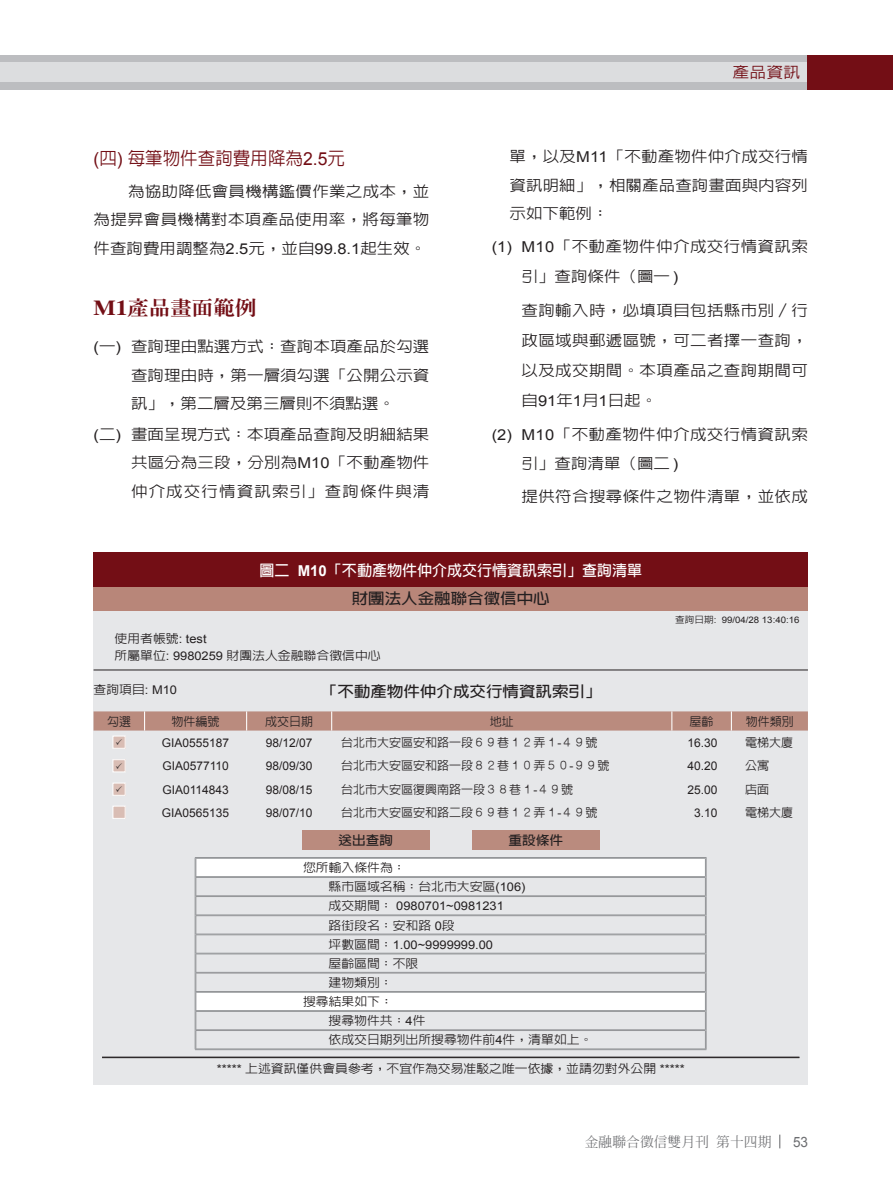
<style>
.page{position:relative;width:893px;height:1191px;background:#fff}
.page>*{position:absolute;margin:0;border:0;box-sizing:border-box;transform-origin:0 0}
.t1{font:800 19.5px "AR Ming B5";color:#730e15;scale:1.1 1}
.t2{font:500 18px "AR Hei B5";color:#730e15}
.t3{font:500 15.3px "AR Hei B5";color:#730e15;scale:1.1 1}
.t4{font:500 15px/28.5px "AR Hei B5";letter-spacing:.015em;color:#231f20;text-align:justify;scale:1.1 1}
.t5{font:700 15px "AR Hei B5";color:#231f20;scale:1.1 1}
.t6{font:700 15px "AR Hei B5";color:#fff}
.t7{font:14.25px "Arial";color:#6c6d70;scale:.95 1}
.t8{font:500 13.8px "AR Ming B5";color:#6c6d70}
.t9{font:700 12.75px "AR Hei B5";color:#231f20;scale:1.07 1}
.t10{font:500 12px/16.5px "AR Hei B5";color:#231f20;scale:1.07 1}
.t11{font:500 12px "AR Hei B5";color:#231f20}
.t12{font:12px "Arial";color:#231f20}
.t13{font:12px "Arial";color:#231f20;scale:1.07 1}
.t14{font:9px "Arial";color:#231f20;scale:1.07 1}
.s1{font-family:"Arial";font-weight:400}
.s2{font-family:"Times";font-weight:700;font-size:21.45px}
.s3{font-family:"Arial"}
.s4{font-family:"AR Hei B5";font-weight:500}
</style>
<div class="page">
<div style="left:0;top:55px;width:893px;height:34px;background:#bcbdc0"></div>
<div style="left:0;top:62px;width:893px;height:20px;background:#dcdddf"></div>
<div style="left:808px;top:55px;width:85px;height:34px;background:#730e15"></div>
<svg style="left:779px;top:1134px;width:1px;height:14px"></svg>
<div style="left:94px;top:587px;width:714px;height:497px;background:#e6e7e9"></div>
<hr style="left:94px;top:669px;width:714px;height:1px;background:#231f20">
<hr style="left:102px;top:1056px;width:697px;height:1px;background:#231f20">
<hr style="left:102px;top:1057px;width:697px;height:1px;background:#231f20">
<div style="left:94px;top:587px;width:714px;height:23px;background:#b88679"></div>
<div style="left:94px;top:711px;width:714px;height:19px;background:#ba8b7e"></div>
<svg style="left:197px;top:859px;width:508px;height:151px"></svg>
<hr style="left:195px;top:857px;width:511px;height:1px;background:#939598">
<hr style="left:196px;top:858px;width:509px;height:1px;background:#939598">
<hr style="left:196px;top:876px;width:509px;height:1px;background:#939598">
<hr style="left:196px;top:877px;width:509px;height:1px;background:#939598">
<hr style="left:196px;top:895px;width:509px;height:1px;background:#939598">
<hr style="left:196px;top:896px;width:509px;height:1px;background:#939598">
<hr style="left:196px;top:914px;width:509px;height:1px;background:#939598">
<hr style="left:196px;top:915px;width:509px;height:1px;background:#939598">
<hr style="left:196px;top:933px;width:509px;height:1px;background:#939598">
<hr style="left:196px;top:934px;width:509px;height:1px;background:#939598">
<hr style="left:196px;top:953px;width:509px;height:1px;background:#939598">
<hr style="left:196px;top:972px;width:509px;height:1px;background:#939598">
<hr style="left:196px;top:991px;width:509px;height:1px;background:#939598">
<hr style="left:196px;top:992px;width:509px;height:1px;background:#939598">
<hr style="left:196px;top:1010px;width:509px;height:1px;background:#939598">
<hr style="left:196px;top:1011px;width:509px;height:1px;background:#939598">
<hr style="left:196px;top:1029px;width:509px;height:1px;background:#939598">
<hr style="left:196px;top:1030px;width:509px;height:1px;background:#939598">
<svg style="left:195px;top:858px;width:2px;height:191px"></svg>
<svg style="left:705px;top:857px;width:2px;height:192px"></svg>
<hr style="left:196px;top:1048px;width:509px;height:1px;background:#939598">
<hr style="left:195px;top:1049px;width:511px;height:1px;background:#939598">
<div style="left:94px;top:553px;width:714px;height:34px;background:#730e15"></div>
<div style="left:113px;top:736px;width:12px;height:12px;background:#d9bdb4"></div>
<div style="left:113px;top:735px;width:13px;height:13px;border:1px solid #fff"></div>
<div style="left:113px;top:759px;width:12px;height:13px;background:#d9bdb4"></div>
<div style="left:113px;top:759px;width:13px;height:13px;border:1px solid #fff"></div>
<div style="left:113px;top:783px;width:12px;height:12px;background:#d9bdb4"></div>
<div style="left:113px;top:782px;width:13px;height:13px;border:1px solid #fff"></div>
<div style="left:113px;top:806px;width:12px;height:12px;background:#d9bdb4"></div>
<div style="left:113px;top:805px;width:13px;height:14px;border:1px solid #fff"></div>
<div style="left:302px;top:830px;width:127px;height:19px;background:#ba8b7e"></div>
<div style="left:472px;top:830px;width:128px;height:19px;background:#ba8b7e"></div>
<p class="t2" style="left:94px;top:149px;width:253px"><span class="s1">(</span>四<span class="s1">)</span> 每筆物件查詢費用降為<span class="s1">2.5</span>元</p>
<p class="t4" style="left:94px;top:177px;width:307px;text-indent:34px">為協助降低會員機構鑑價作業之成本，並為提昇會員機構對本項產品使用率，將每筆物件查詢費用調整為<span class="s1">2.5</span>元，並自<span class="s1">99.8.1</span>起生效。</p>
<h1 class="t1" style="left:94px;top:298px;width:149px"><span class="s2">M1</span>產品畫面範例</h1>
<p class="t4" style="left:131px;top:332px;width:273px;text-indent:-38px"><span class="s1">(</span>一<span class="s1">)</span> 查詢理由點選方式：查詢本項產品於勾選查詢理由時，第一層須勾選「公開公示資訊」，第二層及第三層則不須點選。</p>
<p class="t4" style="left:131px;top:420px;width:273px;text-indent:-38px"><span class="s1">(</span>二<span class="s1">)</span> 畫面呈現方式：本項產品查詢及明細結果共區分為三段，分別為<span class="s1">M10</span>「不動產物件仲介成交行情資訊索引」查詢條件與清</p>
<p class="t3" style="left:732px;top:65px;width:63px">產品資訊</p>
<p class="t4" style="left:509px;top:142px;width:273px">單，以及<span class="s1">M11</span>「不動產物件仲介成交行情資訊明細」，相關產品查詢畫面與內容列示如下範例：</p>
<p class="t4" style="left:521px;top:231px;width:262px;line-height:30px;text-indent:-30px"><span class="s1">(1) M10</span>「不動產物件仲介成交行情資訊索引」查詢條件（圖一 <span class="s1">)</span></p>
<p class="t4" style="left:521px;top:295px;width:262px;line-height:30px">查詢輸入時，必填項目包括縣市別／行政區域與郵遞區號，可二者擇一查詢，以及成交期間。本項產品之查詢期間可自<span class="s1">91</span>年<span class="s1">1</span>月<span class="s1">1</span>日起。</p>
<p class="t4" style="left:521px;top:420px;width:262px;text-indent:-30px"><span class="s1">(2) M10</span>「不動產物件仲介成交行情資訊索引」查詢清單（圖二 <span class="s1">)</span></p>
<p class="t4" style="left:521px;top:482px;width:262px">提供符合搜尋條件之物件清單，並依成</p>
<p class="t6" style="left:259px;top:563px;width:384px">圖二 <span class="s3">M10</span>「不動產物件仲介成交行情資訊索引」查詢清單</p>
<p class="t5" style="left:352px;top:591px;width:182px">財團法人金融聯合徵信中心</p>
<p class="t14" style="left:675px;top:614px;width:118px"><span class="s4">查詢日期</span>: 99/04/28 13:40:16</p>
<p class="t10" style="left:115px;top:630px;width:250px">使用者帳號<span class="s1">: test<br></span>所屬單位<span class="s1">: 9980259</span> 財團法人金融聯合徵信中心</p>
<p class="t5" style="left:321px;top:683px;width:257px">「不動產物件仲介成交行情資訊索引」</p>
<p class="t11" style="left:107px;top:715px;width:25px">勾選</p>
<p class="t11" style="left:172px;top:715px;width:50px">物件編號</p>
<p class="t11" style="left:265px;top:715px;width:49px">成交日期</p>
<p class="t11" style="left:490px;top:715px;width:25px">地址</p>
<p class="t11" style="left:690px;top:715px;width:25px">屋齡</p>
<p class="t11" style="left:746px;top:715px;width:49px">物件類別</p>
<p class="t12" style="left:162px;top:736px;width:69px">GIA0555187</p>
<p class="t12" style="left:266px;top:736px;width:48px">98/12/07</p>
<p class="t11" style="left:341px;top:736px;width:257px">台北市大安區安和路一段６９巷１２弄１<span class="s1">-</span>４９號</p>
<p class="t12" style="left:687px;top:736px;width:32px">16.30</p>
<p class="t11" style="left:745px;top:736px;width:50px">電梯大廈</p>
<p class="t12" style="left:162px;top:759px;width:68px">GIA0577110</p>
<p class="t12" style="left:266px;top:759px;width:48px">98/09/30</p>
<p class="t11" style="left:341px;top:759px;width:269px">台北市大安區安和路一段８２巷１０弄５０<span class="s1">-</span>９９號</p>
<p class="t12" style="left:687px;top:759px;width:32px">40.20</p>
<p class="t11" style="left:745px;top:759px;width:25px">公寓</p>
<p class="t12" style="left:162px;top:782px;width:68px">GIA0114843</p>
<p class="t12" style="left:266px;top:782px;width:48px">98/08/15</p>
<p class="t11" style="left:341px;top:783px;width:233px">台北市大安區復興南路一段３８巷１<span class="s1">-</span>４９號</p>
<p class="t12" style="left:687px;top:782px;width:32px">25.00</p>
<p class="t11" style="left:745px;top:783px;width:25px">店面</p>
<p class="t12" style="left:162px;top:806px;width:69px">GIA0565135</p>
<p class="t12" style="left:266px;top:806px;width:48px">98/07/10</p>
<p class="t11" style="left:341px;top:806px;width:257px">台北市大安區安和路二段６９巷１２弄１<span class="s1">-</span>４９號</p>
<p class="t12" style="left:694px;top:806px;width:25px">3.10</p>
<p class="t11" style="left:745px;top:806px;width:50px">電梯大廈</p>
<p class="t10" style="left:94px;top:681px;width:80px">查詢項目<span class="s1">: M10</span></p>
<p class="t9" style="left:338px;top:833px;width:53px">送出查詢</p>
<p class="t9" style="left:508px;top:833px;width:53px">重設條件</p>
<p class="t10" style="left:329px;top:858px;width:186px;line-height:19.2px;text-indent:-26px">您所輸入條件為：<br>縣市區域名稱：台北市大安區<span class="s1">(106)</span></p>
<p class="t13" style="left:329px;top:899px;width:165px"><span class="s4">成交期間：</span> 0980701~0981231</p>
<p class="t10" style="left:329px;top:916px;width:120px">路街段名：安和路 <span class="s1">0</span>段</p>
<p class="t13" style="left:329px;top:937px;width:155px"><span class="s4">坪數區間：</span>1.00~9999999.00</p>
<p class="t10" style="left:329px;top:955px;width:85px">屋齡區間：不限</p>
<p class="t10" style="left:329px;top:974px;width:62px">建物類別：</p>
<p class="t10" style="left:303px;top:993px;width:86px">搜尋結果如下：</p>
<p class="t10" style="left:329px;top:1012px;width:92px">搜尋物件共：<span class="s1">4</span>件</p>
<p class="t10" style="left:329px;top:1031px;width:248px">依成交日期列出所搜尋物件前<span class="s1">4</span>件，清單如上。</p>
<p class="t10" style="left:217px;top:1060px;width:439px"><span class="s1">*****</span> 上述資訊僅供會員參考，不宜作為交易准駁之唯一依據，並請勿對外公開 <span class="s1">*****</span></p>
<p class="t8" style="left:585px;top:1135px;width:188px">金融聯合徵信雙月刊第十四期</p>
<p class="t7" style="left:793px;top:1133px;width:17px">53</p>
</div>
